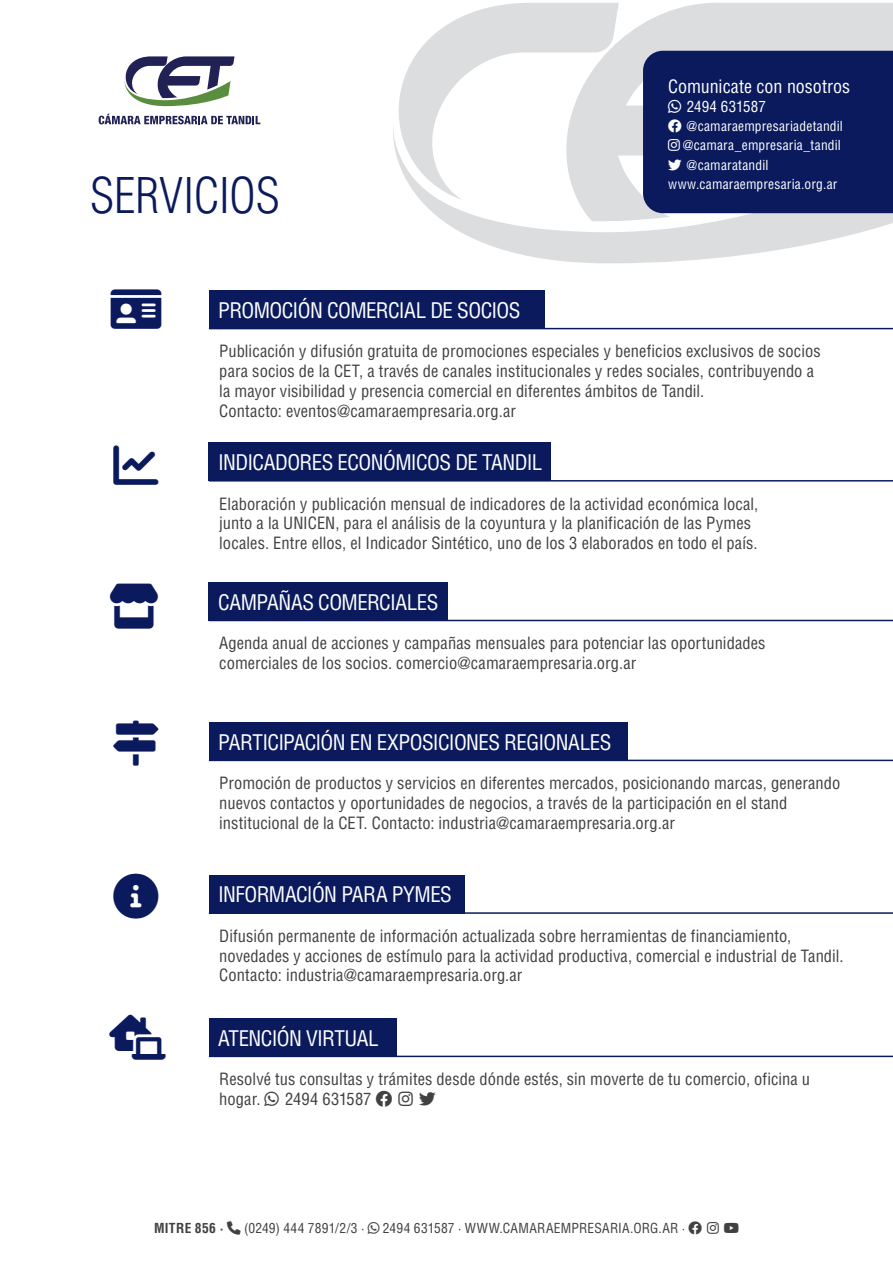
<style>
.page{position:relative;width:893px;height:1263px;background:#fff}
.page>*{position:absolute;margin:0;border:0;box-sizing:border-box;transform-origin:0 0}
.t1{font:300 condensed 48px "Helvetica LT Std";letter-spacing:-.005em;color:#0a1a5d}
.t2{font:condensed 21px "Helvetica LT Std";letter-spacing:-.025em;color:#fff}
.t3{font:condensed 18px "Helvetica LT Std";color:#fff}
.t4{font:condensed 16.5px/19.8px "Helvetica LT Std";letter-spacing:.005em;color:#414042}
.t5{font:condensed 15px "Helvetica LT Std";letter-spacing:.005em;color:#fff}
.t6{font:condensed 13.5px "Helvetica LT Std";letter-spacing:.015em;color:#fff}
.t7{font:condensed 13.5px "Helvetica LT Std";letter-spacing:.015em;color:#414042}
.t8{font:700 condensed 13.5px "Helvetica LT Std";letter-spacing:.03em;color:#414042}
</style>
<div class="page">
<div style="left:209px;top:291px;width:335px;height:38px;background:#0a1a5d"></div>
<hr style="left:209px;top:328px;width:684px;height:1px;background:#0a1a5d">
<div style="left:209px;top:443px;width:342px;height:38px;background:#0a1a5d"></div>
<hr style="left:209px;top:480px;width:684px;height:2px;background:#0a1a5d">
<div style="left:209px;top:582px;width:239px;height:38px;background:#0a1a5d"></div>
<hr style="left:209px;top:620px;width:684px;height:1px;background:#0a1a5d">
<div style="left:209px;top:722px;width:419px;height:38px;background:#0a1a5d"></div>
<hr style="left:209px;top:760px;width:684px;height:1px;background:#0a1a5d">
<div style="left:209px;top:875px;width:255px;height:38px;background:#0a1a5d"></div>
<hr style="left:209px;top:912px;width:684px;height:2px;background:#0a1a5d">
<svg style="left:421px;top:200px;width:472px;height:63px;fill:#dcddde"></svg>
<svg style="left:393px;top:3px;width:173px;height:197px"></svg>
<svg style="left:566px;top:3px;width:327px;height:218px;background:#e0e1e2"></svg>
<div style="left:209px;top:1018px;width:187px;height:38px;background:#0a1a5d"></div>
<hr style="left:209px;top:1056px;width:684px;height:1px;background:#0a1a5d">
<svg style="left:124px;top:56px;width:111px;height:50px"></svg>
<svg style="left:99px;top:114px;width:161px;height:10px"></svg>
<div style="left:643px;top:51px;width:250px;height:162px;background:#0a1a5d"></div>
<h1 class="t1" style="left:90px;top:165px;width:191px">SERVICIOS</h1>
<p class="t2" style="left:218px;top:297px;width:304px">PROMOCIÓN COMERCIAL DE SOCIOS</p>
<p class="t3" style="left:668px;top:75px;width:183px">Comunicate con nosotros</p>
<p class="t5" style="left:687px;top:97px;width:81px">2494 631587</p>
<p class="t6" style="left:687px;top:118px;width:158px">@camaraempresariadetandil</p>
<p class="t6" style="left:683px;top:137px;width:160px">@camara_empresaria_tandil</p>
<p class="t6" style="left:687px;top:156px;width:83px">@camaratandil</p>
<p class="t6" style="left:668px;top:175px;width:171px">www.camaraempresaria.org.ar</p>
<p class="t4" style="left:219px;top:341px;width:603px">Publicación y difusión gratuita de promociones especiales y beneficios exclusivos de socios para socios de la CET, a través de canales institucionales y redes sociales, contribuyendo a la mayor visibilidad y presencia comercial en diferentes ámbitos de Tandil.<br>Contacto: eventos@camaraempresaria.org.ar</p>
<p class="t2" style="left:218px;top:449px;width:325px">INDICADORES ECONÓMICOS DE TANDIL</p>
<p class="t4" style="left:219px;top:494px;width:540px">Elaboración y publicación mensual de indicadores de la actividad económica local, junto a la UNICEN, para el análisis de la coyuntura y la planificación de las Pymes locales. Entre ellos, el Indicador Sintético, uno de los 3 elaborados en todo el país.</p>
<p class="t2" style="left:218px;top:589px;width:222px">CAMPAÑAS COMERCIALES</p>
<p class="t4" style="left:219px;top:633px;width:548px">Agenda anual de acciones y campañas mensuales para potenciar las oportunidades comerciales de los socios. comercio@camaraempresaria.org.ar</p>
<p class="t2" style="left:218px;top:729px;width:395px">PARTICIPACIÓN EN EXPOSICIONES REGIONALES</p>
<p class="t4" style="left:219px;top:773px;width:623px">Promoción de productos y servicios en diferentes mercados, posicionando marcas, generando nuevos contactos y oportunidades de negocios, a través de la participación en el stand institucional de la CET. Contacto: industria@camaraempresaria.org.ar</p>
<p class="t2" style="left:218px;top:882px;width:235px">INFORMACIÓN PARA PYMES</p>
<p class="t4" style="left:219px;top:926px;width:626px">Difusión permanente de información actualizada sobre herramientas de financiamiento, novedades y acciones de estímulo para la actividad productiva, comercial e industrial de Tandil.<br>Contacto: industria@camaraempresaria.org.ar</p>
<p class="t2" style="left:218px;top:1025px;width:162px">ATENCIÓN VIRTUAL</p>
<p class="t4" style="left:219px;top:1069px;width:592px">Resolvé tus consultas y trámites desde dónde estés, sin moverte de tu comercio, oficina u hogar.</p>
<p class="t4" style="left:285px;top:1089px;width:88px">2494 631587</p>
<p class="t8" style="left:154px;top:1220px;width:71px">MITRE 856 ·</p>
<p class="t7" style="left:244px;top:1220px;width:122px">(0249) 444 7891/2/3 ·</p>
<p class="t7" style="left:383px;top:1220px;width:304px">2494 631587 · WWW.CAMARAEMPRESARIA.ORG.AR ·</p>
</div>
